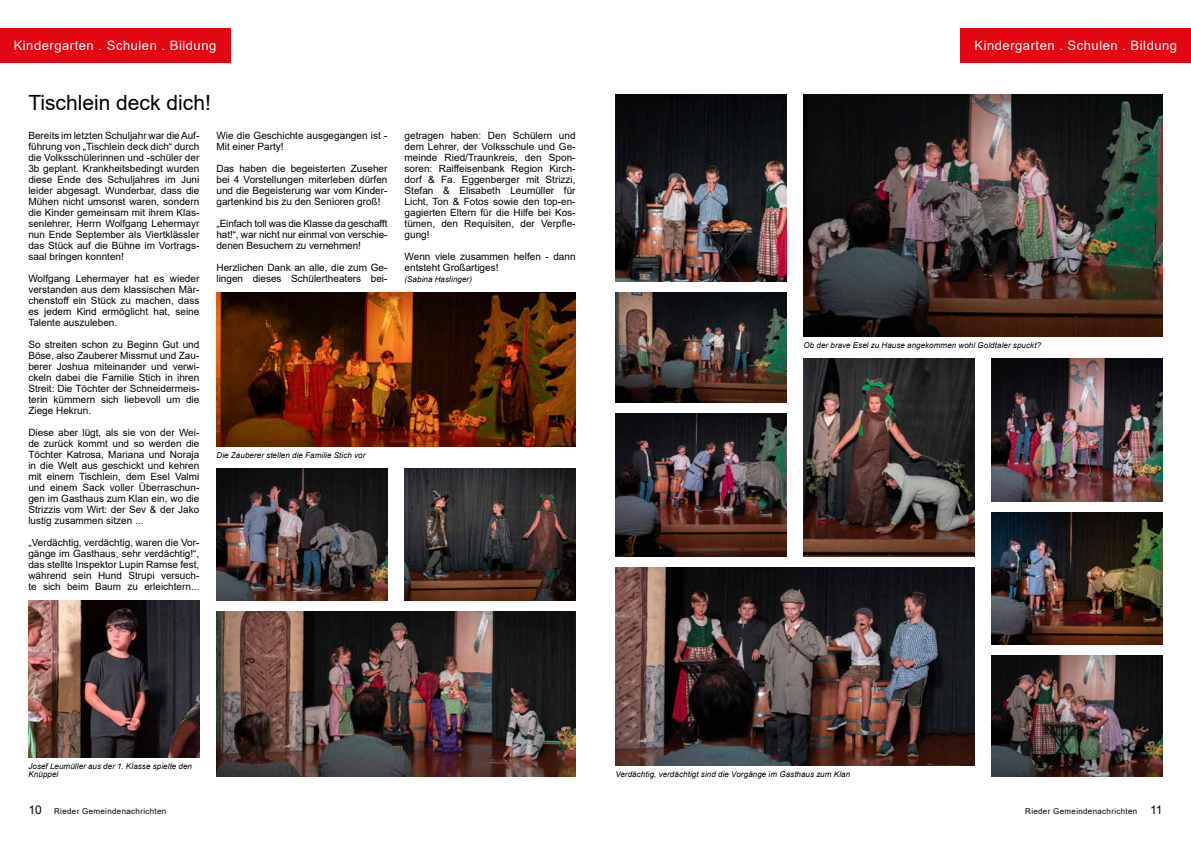
<style>
.page{position:relative;width:1191px;height:842px;background:#fff}
.page>*{position:absolute;margin:0;border:0;box-sizing:border-box;transform-origin:0 0}
.t1{font:21px "Arial";color:#000}
.t2{font:13px "Arial";letter-spacing:.04em;color:#fff}
.t3{font:12px "Arial";color:#000}
.t4{font:10px/11px "Arial";color:#000;text-align:justify}
.t5{font:italic 8px/8px "Arial";letter-spacing:.01em;color:#000}
.t6{font:8px "Arial";letter-spacing:.04em;color:#000}
.s1{font-size:12px}
</style>
<div class="page">
<div style="left:0;top:28px;width:230px;height:34px;background:#e30613"></div>
<div style="left:960px;top:28px;width:231px;height:34px;background:#e30613"></div>
<img style="left:216px;top:611px;width:359px;height:165px">
<img style="left:216px;top:292px;width:359px;height:154px">
<img style="left:615px;top:567px;width:359px;height:198px">
<img style="left:216px;top:468px;width:171px;height:132px">
<img style="left:404px;top:468px;width:172px;height:132px">
<img style="left:28px;top:600px;width:171px;height:158px">
<img style="left:991px;top:358px;width:171px;height:143px">
<img style="left:615px;top:94px;width:171px;height:187px">
<img style="left:803px;top:358px;width:171px;height:198px">
<img style="left:615px;top:413px;width:171px;height:143px">
<img style="left:991px;top:512px;width:171px;height:132px">
<img style="left:803px;top:94px;width:359px;height:242px">
<img style="left:615px;top:292px;width:171px;height:110px">
<img style="left:991px;top:655px;width:171px;height:121px">
<h2 class="t2" style="left:14px;top:37px;width:204px">Kindergarten . Schulen . Bildung</h2>
<h2 class="t2" style="left:974px;top:37px;width:204px">Kindergarten . Schulen . Bildung</h2>
<h1 class="t1" style="left:28px;top:88px;width:184px">Tischlein deck dich!</h1>
<p class="t4" style="left:28px;top:129px;width:173px">Bereits im letzten Schuljahr war die Auf&shy;führung von „Tischlein deck dich“ durch die Volksschülerinnen und -schüler der 3b geplant. Krankheitsbedingt wurden diese Ende des Schuljahres im Juni leider abgesagt. Wunderbar, dass die Mühen nicht umsonst waren, sondern die Kinder gemeinsam mit ihrem Klas&shy;senlehrer, Herrn Wolfgang Lehermayr nun Ende September als Viertklässler das Stück auf die Bühne im Vortrags&shy;saal bringen konnten!</p>
<p class="t4" style="left:28px;top:272px;width:173px">Wolfgang Lehermayer hat es wieder verstanden aus dem klassischen Mär&shy;chenstoff ein Stück zu machen, dass es jedem Kind ermöglicht hat, seine Talente auszuleben.</p>
<p class="t4" style="left:28px;top:338px;width:173px">So streiten schon zu Beginn Gut und Böse, also Zauberer Missmut und Zau&shy;berer Joshua miteinander und verwi&shy;ckeln dabei die Familie Stich in ihren Streit: Die Töchter der Schneidermeis&shy;terin kümmern sich liebevoll um die Ziege Hekrun.</p>
<p class="t4" style="left:28px;top:426px;width:173px">Diese aber lügt, als sie von der Wei&shy;de zurück kommt und so werden die Töchter Katrosa, Mariana und Noraja in die Welt aus geschickt und kehren mit einem Tischlein, dem Esel Valmi und einem Sack voller Überraschun&shy;gen im Gasthaus zum Klan ein, wo die Strizzis vom Wirt: der Sev &amp; der Jako lustig zusammen sitzen ...</p>
<p class="t4" style="left:28px;top:536px;width:173px">„Verdächtig, verdächtig, waren die Vor&shy;gänge im Gasthaus, sehr verdächtig!“, das stellte Inspektor Lupin Ramse fest, während sein Hund Strupi versuch&shy;te sich beim Baum zu erleichtern...</p>
<p class="t4" style="left:216px;top:129px;width:173px">Wie die Geschichte ausgegangen ist -<br>Mit einer Party!</p>
<p class="t4" style="left:216px;top:162px;width:173px">Das haben die begeisterten Zuseher bei 4 Vorstellungen miterleben dürfen und die Begeisterung war vom Kinder&shy;gartenkind bis zu den Senioren groß!</p>
<p class="t4" style="left:216px;top:217px;width:172px">„Einfach toll was die Klasse da geschafft hat!“, war nicht nur einmal von verschie&shy;denen Besuchern zu vernehmen!</p>
<p class="t4" style="left:216px;top:261px;width:173px">Herzlichen Dank an alle, die zum Ge&shy;lingen dieses Schülertheaters bei-</p>
<p class="t5" style="left:216px;top:451px;width:151px">Die Zauberer stellen die Familie Stich vor</p>
<p class="t4" style="left:404px;top:129px;width:173px">getragen haben: Den Schülern und dem Lehrer, der Volksschule und Ge&shy;meinde Ried/Traunkreis, den Spon&shy;soren: Raiffeisenbank Region Kirch&shy;dorf &amp; Fa. Eggenberger mit Strizzi, Stefan &amp; Elisabeth Leumüller für Licht, Ton &amp; Fotos sowie den top-en&shy;gagierten Eltern für die Hilfe bei Kos&shy;tümen, den Requisiten, der Verpfle&shy;gung!</p>
<p class="t4" style="left:404px;top:250px;width:173px">Wenn viele zusammen helfen - dann entsteht Großartiges!</p>
<p class="t5" style="left:404px;top:275px;width:69px">(Sabina Haslinger)</p>
<p class="t5" style="left:803px;top:341px;width:239px">Ob der brave Esel zu Hause angekommen wohl Goldtaler spuckt?</p>
<p class="t5" style="left:28px;top:762px;width:165px">Josef Leumüller aus der 1. Klasse spielte den<br>Knüppel</p>
<p class="t5" style="left:615px;top:770px;width:236px">Verdächtig, verdächtigt sind die Vorgänge im Gasthaus zum Klan</p>
<p class="t3" style="left:28px;top:801px;width:15px">10</p>
<p class="t6" style="left:54px;top:805px;width:114px">Rieder Gemeindenachrichten</p>
<p class="t6" style="left:1025px;top:805px;width:139px">Rieder Gemeindenachrichten <span class="s1">11</span></p>
</div>
